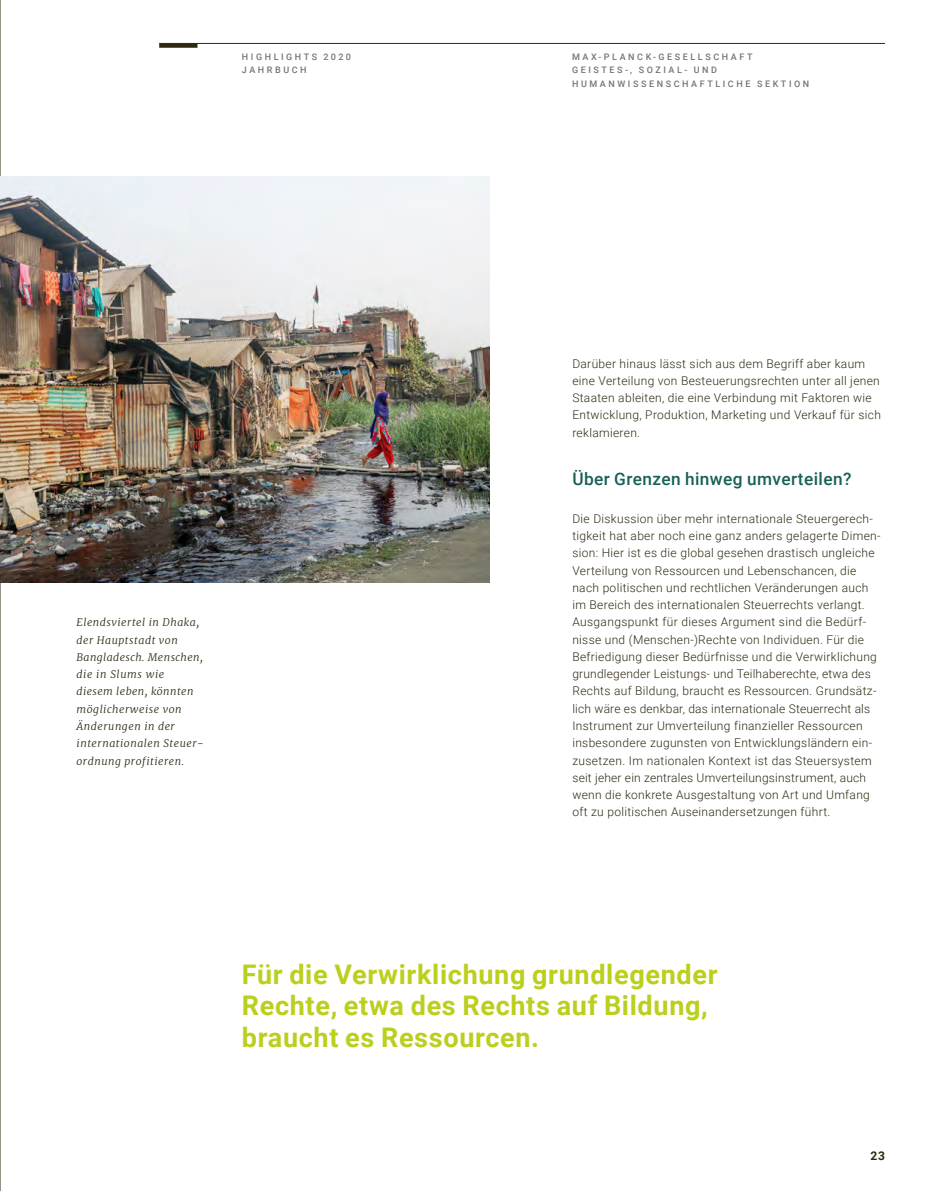
<style>
.page{position:relative;width:936px;height:1191px;background:#fff}
.page>*{position:absolute;margin:0;border:0;box-sizing:border-box;transform-origin:0 0}
.t1{font:700 27px/31.5px "Roboto";letter-spacing:.025em;color:#bbcf1d}
.Zwischenhead{font:500 17.25px "Roboto";letter-spacing:.025em;color:#186058}
.Fließtext_stumpf{font:300 12px/17.2px "Roboto";letter-spacing:.025em;color:#2f2912}
.Fließtext_Einzug{font:300 12px/17.2px "Roboto";letter-spacing:.025em;color:#2f2912}
.t2{font:700 12px "Roboto";color:#2f2912}
.BU{font:italic 300 10.5px/17.2px "Merriweather";letter-spacing:.05em;color:#2f2912}
.t3{font:500 9px/13.5px "Roboto";letter-spacing:.285em;color:#77756f}
</style>
<div class="page">
<hr style="left:0;top:0;width:1px;height:1191px;background:#2f2912">
<img style="left:0;top:176px;width:489px;height:406px">
<hr style="left:159px;top:43px;width:725px;height:1px;background:#2f2912">
<div style="left:159px;top:43px;width:38px;height:5px;background:#2f2912"></div>
<p class="t3" style="left:242px;top:49px;width:111px">HIGHLIGHTS 2020<br>JAHRBUCH</p>
<p class="t3" style="left:572px;top:49px;width:239px">MAX-PLANCK-GESELLSCHAFT<br>GEISTES-, SOZIAL- UND<br>HUMANWISSENSCHAFTLICHE SEKTION</p>
<p class="BU" style="left:77px;top:613px;width:129px">Elendsviertel in Dhaka, der Hauptstadt von<br>Bangladesch. Menschen, die in Slums wie<br>diesem leben, könnten möglicherweise von<br>Änderungen in der internationalen Steuer&shy;ordnung profitieren.</p>
<p class="Fließtext_Einzug" style="left:572px;top:354px;width:310px">Darüber hinaus lässt sich aus dem Begriff aber kaum eine Verteilung von Besteuerungsrechten unter all jenen Staaten ableiten, die eine Verbindung mit Faktoren wie Entwicklung, Produktion, Marketing und Verkauf für sich reklamieren.</p>
<p class="Zwischenhead" style="left:572px;top:466px;width:281px">Über Grenzen hinweg umverteilen?</p>
<p class="Fließtext_stumpf" style="left:572px;top:509px;width:309px">Die Diskussion über mehr internationale Steuergerech&shy;tigkeit hat aber noch eine ganz anders gelagerte Dimen&shy;sion: Hier ist es die global gesehen drastisch ungleiche Verteilung von Ressourcen und Lebenschancen, die nach politischen und rechtlichen Veränderungen auch im Bereich des internationalen Steuerrechts verlangt.<br>Ausgangspunkt für dieses Argument sind die Bedürf&shy;nisse und (Menschen-)Rechte von Individuen. Für die Befriedigung dieser Bedürfnisse und die Verwirklichung grundlegender Leistungs- und Teilhaberechte, etwa des Rechts auf Bildung, braucht es Ressourcen. Grundsätz&shy;lich wäre es denkbar, das internationale Steuerrecht als Instrument zur Umverteilung finanzieller Ressourcen insbesondere zugunsten von Entwicklungsländern ein&shy;zusetzen. Im nationalen Kontext ist das Steuersystem seit jeher ein zentrales Umverteilungsinstrument, auch wenn die konkrete Ausgestaltung von Art und Umfang oft zu politischen Auseinandersetzungen führt.</p>
<p class="t1" style="left:242px;top:957px;width:477px">Für die Verwirklichung grundlegender<br>Rechte, etwa des Rechts auf Bildung, braucht es Ressourcen.</p>
<p class="t2" style="left:870px;top:1147px;width:16px">23</p>
</div>
